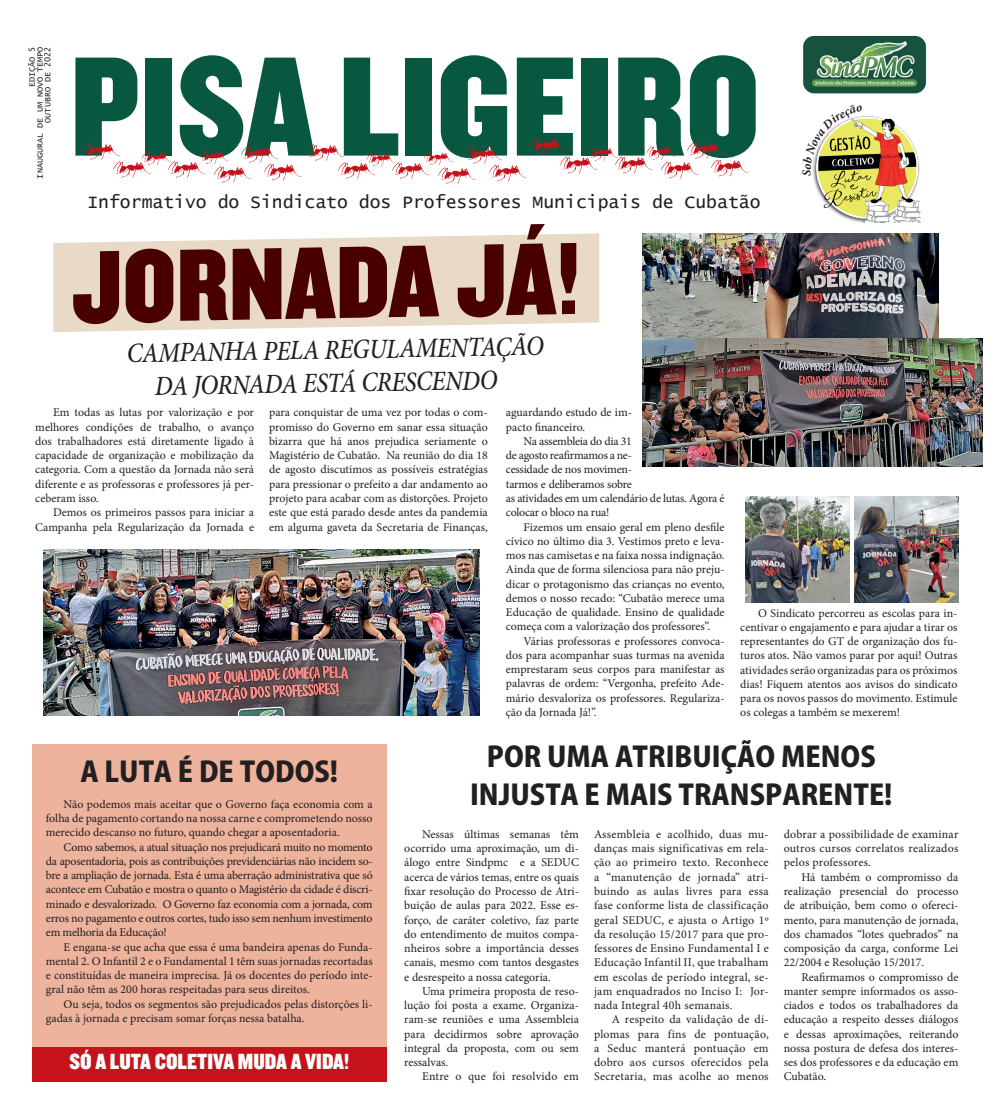
<style>
.page{position:relative;width:993px;height:1117px;background:#fff}
.page>*{position:absolute;margin:0;border:0;box-sizing:border-box;transform-origin:0 0}
.t1{font:147px "Knockout HTF70 Full Welterwt";color:#085841}
.t2{font:106.5px "Knockout HTF70 Full Welterwt";color:#490000}
.t3{font:800 27.75px/38px "Koz Go Pro";color:#231f20;text-align:center}
.t4{font:italic 500 27.62px/33.2px "Minion Pro";color:#231f20;scale:.9 1}
.t5{font:22.75px "Knockout HTF70 Full Welterwt";color:#fff}
.t6{font:18px "Lucida Console";color:#231f20}
.t7{font:11.88px/14.2px "Minion Pro";color:#231f20;text-align:justify}
.t8{font:11.88px/14.2px "Minion Pro";letter-spacing:-.02em;color:#231f20}
.t9{font:11.88px "Minion Pro";letter-spacing:.02em;color:#231f20}
.t10{font:8.38px/7.8px "Lucida Console";color:#231f20;text-align:right}
</style>
<div class="page">
<div style="left:32px;top:744px;width:354px;height:337px;background:#edb39d"></div>
<img style="left:803px;top:35px;width:124px;height:59px">
<img style="left:201px;top:151px;width:25px;height:13px">
<img style="left:82px;top:143px;width:35px;height:17px">
<img style="left:241px;top:146px;width:34px;height:17px">
<img style="left:143px;top:152px;width:23px;height:13px">
<img style="left:212px;top:160px;width:40px;height:23px">
<img style="left:112px;top:155px;width:40px;height:23px">
<img style="left:262px;top:158px;width:40px;height:23px">
<img style="left:166px;top:155px;width:40px;height:23px">
<img style="left:647px;top:146px;width:27px;height:14px">
<img style="left:529px;top:138px;width:35px;height:18px">
<img style="left:687px;top:142px;width:35px;height:17px">
<img style="left:590px;top:147px;width:23px;height:14px">
<img style="left:659px;top:156px;width:40px;height:23px">
<img style="left:558px;top:151px;width:40px;height:23px">
<img style="left:709px;top:154px;width:40px;height:23px">
<img style="left:613px;top:151px;width:40px;height:23px">
<img style="left:425px;top:152px;width:26px;height:13px">
<img style="left:307px;top:144px;width:34px;height:17px">
<img style="left:465px;top:147px;width:34px;height:17px">
<img style="left:368px;top:153px;width:22px;height:13px">
<img style="left:437px;top:161px;width:40px;height:23px">
<img style="left:336px;top:156px;width:40px;height:23px">
<img style="left:487px;top:159px;width:40px;height:23px">
<img style="left:390px;top:156px;width:40px;height:23px">
<img style="left:813px;top:116px;width:108px;height:106px">
<svg style="left:53px;top:233px;width:546px;height:99px;background:#ebddcc"></svg>
<img style="left:642px;top:233px;width:296px;height:106px">
<img style="left:44px;top:549px;width:435px;height:166px">
<img style="left:642px;top:339px;width:339px;height:127px">
<img style="left:854px;top:496px;width:104px;height:106px">
<img style="left:745px;top:496px;width:103px;height:106px">
<div style="left:32px;top:1047px;width:354px;height:34px;background:#c6131b"></div>
<svg style="left:812px;top:116px;width:50px;height:60px"></svg>
<p class="t10" style="left:29px;top:178px;width:134px;rotate:-90deg">EDIÇÃO 5<br>INAUGURAL DE UM NOVO TEMPO<br>OUTUBRO DE 2022</p>
<h1 class="t1" style="left:70px;top:30px;width:691px">PISA LIGEIRO</h1>
<h3 class="t6" style="left:87px;top:194px;width:674px">Informativo do Sindicato dos Professores Municipais de Cubatão</h3>
<h2 class="t2" style="left:70px;top:231px;width:509px;rotate:-1deg">JORNADA JÁ!</h2>
<h3 class="t4" style="left:154px;top:336px;width:434px;text-indent:-28px;rotate:-1deg">CAMPANHA PELA REGULAMENTAÇÃO<br>DA JORNADA ESTÁ CRESCENDO</h3>
<p class="t7" style="left:35px;top:405px;width:220px;text-indent:18px">Em todas as lutas por valorização e por melhores condições de trabalho, o avanço dos trabalhadores está diretamente ligado à capacidade de organização e mobilização da categoria. Com a questão da Jornada não será diferente e as professoras e professores já per&shy;ceberam isso.</p>
<p class="t7" style="left:35px;top:505px;width:220px;text-align:right">Demos os primeiros passos para iniciar a<br>Campanha pela Regularização da Jornada e</p>
<p class="t7" style="left:269px;top:405px;width:220px">para conquistar de uma vez por todas o com&shy;promisso do Governo em sanar essa situação bizarra que há anos prejudica seriamente o Magistério de Cubatão. Na reunião do dia 18 de agosto discutimos as possíveis estratégias para pressionar o prefeito a dar andamento ao projeto para acabar com as distorções. Projeto este que está parado desde antes da pandemia em alguma gaveta da Secretaria de Finanças,</p>
<p class="t7" style="left:505px;top:405px;width:128px">aguardando estudo de im&shy;pacto financeiro.</p>
<p class="t8" style="left:505px;top:434px;width:220px;text-indent:18px">Na assembleia do dia 31<br>de agosto reafirmamos a ne-<br>cessidade de nos movimen-<br>tarmos e deliberamos sobre<br>as atividades em um calendário de lutas. Agora é colocar o bloco na rua!</p>
<p class="t7" style="left:505px;top:519px;width:220px;text-indent:18px">Fizemos um ensaio geral em pleno desfile cívico no último dia 3. Vestimos preto e leva&shy;mos nas camisetas e na faixa nossa indignação.<br>Ainda que de forma silenciosa para não preju&shy;dicar o protagonismo das crianças no evento, demos o nosso recado: “Cubatão merece uma Educação de qualidade. Ensino de qualidade começa com a valorização dos professores”.</p>
<p class="t7" style="left:505px;top:633px;width:220px;text-indent:18px">Várias professoras e professores convoca&shy;dos para acompanhar suas turmas na avenida emprestaram seus corpos para manifestar as palavras de ordem: “Vergonha, prefeito Ade&shy;mário desvaloriza os professores. Regulariza&shy;ção da Jornada Já!”.</p>
<p class="t7" style="left:740px;top:605px;width:219px;text-indent:18px">O Sindicato percorreu as escolas para in&shy;centivar o engajamento e para ajudar a tirar os representantes do GT de organização dos fu&shy;turos atos. Não vamos parar por aqui! Outras atividades serão organizadas para os próximos dias! Fiquem atentos aos avisos do sindicato para os novos passos do movimento. Estimule os colegas a também se mexerem!</p>
<h3 class="t3" style="left:80px;top:754px;width:259px">A LUTA É DE TODOS!</h3>
<p class="t7" style="left:46px;top:796px;width:328px;text-indent:18px">Não podemos mais aceitar que o Governo faça economia com a folha de pagamento cortando na nossa carne e comprometendo nosso merecido descanso no futuro, quando chegar a aposentadoria.</p>
<p class="t7" style="left:46px;top:839px;width:328px;text-indent:18px">Como sabemos, a atual situação nos prejudicará muito no momento da aposentadoria, pois as contribuições previdenciárias não incidem so&shy;bre a ampliação de jornada. Esta é uma aberração administrativa que só acontece em Cubatão e mostra o quanto o Magistério da cidade é discri&shy;minado e desvalorizado. O Governo faz economia com a jornada, com erros no pagamento e outros cortes, tudo isso sem nenhum investimento em melhoria da Educação!</p>
<p class="t7" style="left:46px;top:939px;width:328px;text-indent:18px">E engana-se que acha que essa é uma bandeira apenas do Funda&shy;mental 2. O Infantil 2 e o Fundamental 1 têm suas jornadas recortadas e constituídas de maneira imprecisa. Já os docentes do período inte&shy;gral não têm as 200 horas respeitadas para seus direitos.</p>
<p class="t7" style="left:46px;top:996px;width:328px;text-indent:18px">Ou seja, todos os segmentos são prejudicados pelas distorções li&shy;gadas à jornada e precisam somar forças nessa batalha.</p>
<h3 class="t5" style="left:69px;top:1049px;width:281px">SÓ A LUTA COLETIVA MUDA A VIDA!</h3>
<h3 class="t3" style="left:470px;top:739px;width:424px">POR UMA ATRIBUIÇÃO MENOS<br>INJUSTA E MAIS TRANSPARENTE!</h3>
<p class="t7" style="left:404px;top:826px;width:176px;text-indent:18px">Nessas últimas semanas têm ocorrido uma aproximação, um di&shy;álogo entre Sindpmc e a SEDUC acerca de vários temas, entre os quais fixar resolução do Processo de Atri&shy;buição de aulas para 2022. Esse es&shy;forço, de caráter coletivo, faz parte do entendimento de muitos compa&shy;nheiros sobre a importância desses canais, mesmo com tantos desgastes e desrespeito a nossa categoria.</p>
<p class="t7" style="left:404px;top:983px;width:176px;text-indent:18px">Uma primeira proposta de reso&shy;lução foi posta a exame. Organiza&shy;ram-se reuniões e uma Assembleia para decidirmos sobre aprovação integral da proposta, com ou sem ressalvas.</p>
<p class="t9" style="left:422px;top:1068px;width:158px">Entre o que foi resolvido em</p>
<p class="t7" style="left:593px;top:826px;width:176px">Assembleia e acolhido, duas mu&shy;danças mais significativas em rela&shy;ção ao primeiro texto. Reconhece a “manutenção de jornada” atri&shy;buindo as aulas livres para essa fase conforme lista de classificação geral SEDUC, e ajusta o Artigo 1º da resolução 15/2017 para que pro&shy;fessores de Ensino Fundamental I e Educação Infantil II, que trabalham em escolas de período integral, se&shy;jam enquadrados no Inciso I: Jor&shy;nada Integral 40h semanais.</p>
<p class="t7" style="left:593px;top:1012px;width:176px;text-indent:18px">A respeito da validação de di&shy;plomas para fins de pontuação, a Seduc manterá pontuação em dobro aos cursos oferecidos pela Secretaria, mas acolhe ao menos</p>
<p class="t7" style="left:783px;top:826px;width:176px">dobrar a possibilidade de examinar outros cursos correlatos realizados pelos professores.</p>
<p class="t7" style="left:783px;top:869px;width:176px;text-indent:18px">Há também o compromisso da realização presencial do processo de atribuição, bem como o ofereci&shy;mento, para manutenção de jornada, dos chamados “lotes quebrados” na composição da carga, conforme Lei 22/2004 e Resolução 15/2017.</p>
<p class="t7" style="left:783px;top:969px;width:176px;text-indent:18px">Reafirmamos o compromisso de manter sempre informados os asso&shy;ciados e todos os trabalhadores da educação a respeito desses diálogos e dessas aproximações, reiterando nossa postura de defesa dos interes&shy;ses dos professores e da educação em Cubatão.</p>
</div>
